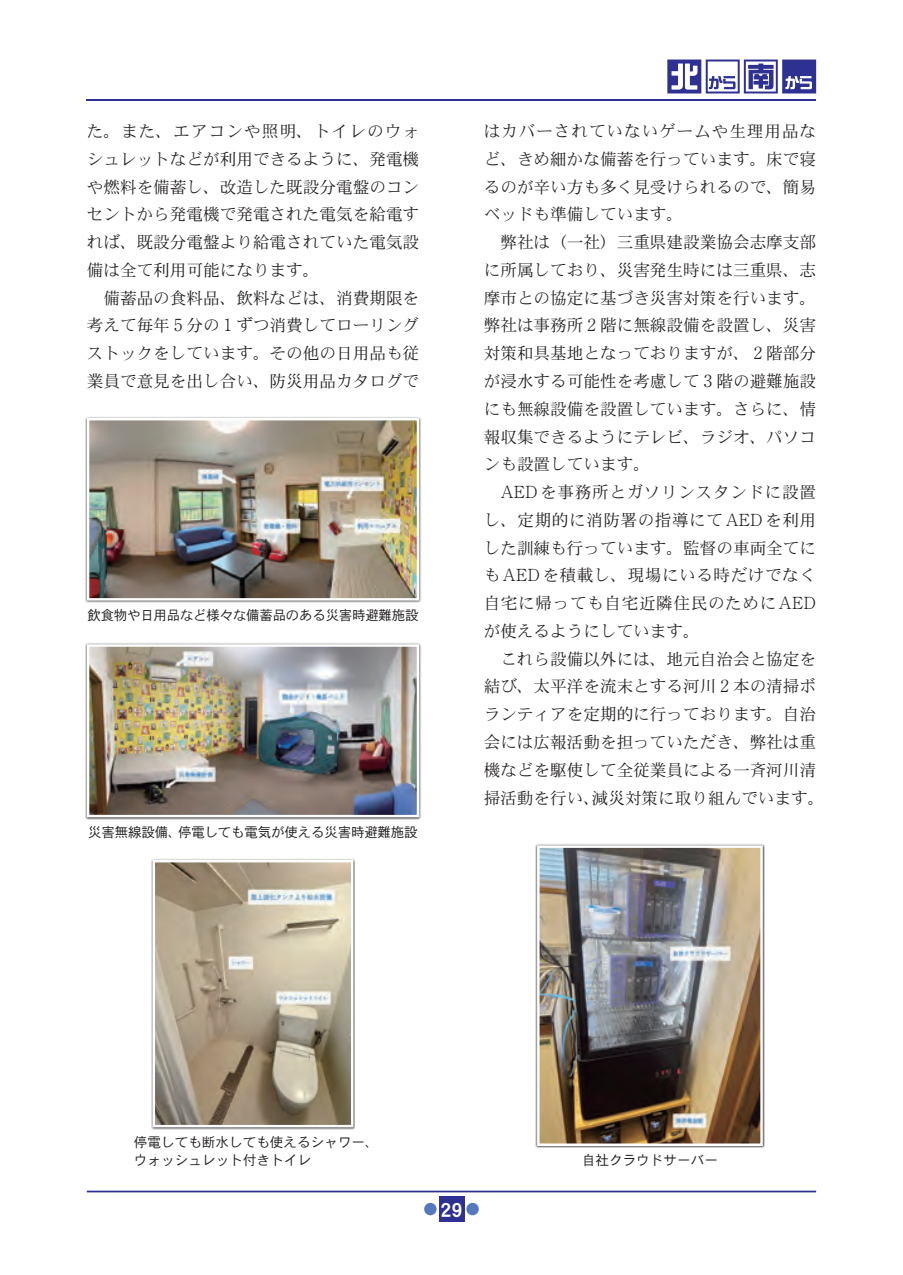
<style>
.page{position:relative;width:903px;height:1275px;background:#fff}
.page>*{position:absolute;margin:0;border:0;box-sizing:border-box;transform-origin:0 0}
.t1{font:21px "DFHS Gothic Std W7";color:#fff}
.t2{font:16.62px/27.8px "DFHS Mincho Std W3";color:#231f20}
.t3{font:13.65px/18.6px "DFHS Gothic Std W3";letter-spacing:-.015em;color:#231f20}
.s1{font-family:"Ryumin Pr 6";font-weight:300}
</style>
<div class="page">
<hr style="left:87px;top:99px;width:729px;height:2px;background:#2e3092">
<svg style="left:667px;top:60px;width:149px;height:33px"></svg>
<div style="left:85px;top:416px;width:336px;height:186px;background:linear-gradient(to bottom,#afadae,#adacac)"></div>
<img style="left:90px;top:421px;width:326px;height:177px">
<div style="left:87px;top:418px;width:332px;height:183px;border:2px solid #fff"></div>
<div style="left:85px;top:642px;width:336px;height:177px;background:linear-gradient(to bottom,#afaeae,#acabab)"></div>
<img style="left:90px;top:647px;width:326px;height:167px">
<div style="left:87px;top:644px;width:332px;height:173px;border:2px solid #fff"></div>
<div style="left:151px;top:858px;width:204px;height:271px;background:linear-gradient(to bottom,#b0aeaf,#afadae)"></div>
<img style="left:156px;top:863px;width:194px;height:261px">
<div style="left:153px;top:860px;width:200px;height:267px;border:2px solid #fff"></div>
<div style="left:535px;top:843px;width:230px;height:305px;background:linear-gradient(to bottom,#838182,#817f80)"></div>
<img style="left:540px;top:848px;width:220px;height:295px">
<div style="left:537px;top:845px;width:226px;height:301px;border:2px solid #fff"></div>
<hr style="left:87px;top:1191px;width:729px;height:1px;background:#2e3092">
<div style="left:439px;top:1196px;width:25px;height:25px;background:#2e3092"></div>
<div style="left:466px;top:1203px;width:13px;height:12px;background:#5679bd;border-radius:50%"></div>
<div style="left:424px;top:1203px;width:13px;height:12px;background:#5679bd;border-radius:50%"></div>
<p class="t2" style="left:87px;top:117px;width:334px">た。また、エアコンや照明、トイレのウォシュレットなどが利用できるように、発電機や燃料を備蓄し、改造した既設分電盤のコンセントから発電機で発電された電気を給電すれば、既設分電盤より給電されていた電気設備は全て利用可能になります。<br>　備蓄品の食料品、飲料などは、消費期限を考えて毎年 <span class="s1">5</span> 分の <span class="s1">1</span> ずつ消費してローリングストックをしています。その他の日用品も従業員で意見を出し合い、防災用品カタログで</p>
<p class="t2" style="left:484px;top:117px;width:334px">はカバーされていないゲームや生理用品など、きめ細かな備蓄を行っています。床で寝るのが辛い方も多く見受けられるので、簡易ベッドも準備しています。<br>　弊社は（一社）三重県建設業協会志摩支部に所属しており、災害発生時には三重県、志摩市との協定に基づき災害対策を行います。弊社は事務所 <span class="s1">2</span> 階に無線設備を設置し、災害対策和具基地となっておりますが、 <span class="s1">2</span> 階部分が浸水する可能性を考慮して <span class="s1">3</span> 階の避難施設にも無線設備を設置しています。さらに、情報収集できるようにテレビ、ラジオ、パソコンも設置しています。</p>
<p class="t2" style="left:484px;top:478px;width:342px;text-indent:17px"><span class="s1">AED</span>を事務所とガソリンスタンドに設置し、定期的に消防署の指導にて<span class="s1">AED</span>を利用した訓練も行っています。監督の車両全てにも<span class="s1">AED</span>を積載し、現場にいる時だけでなく自宅に帰っても自宅近隣住民のために<span class="s1">AED</span>が使えるようにしています。<br>　これら設備以外には、地元自治会と協定を結び、太平洋を流末とする河川 <span class="s1">2</span> 本の清掃ボランティアを定期的に行っております。自治会には広報活動を担っていただき、弊社は重機などを駆使して全従業員による一斉河川清掃活動を行い、減災対策に取り組んでいます。</p>
<p class="t3" style="left:87px;top:605px;width:333px">飲食物や日用品など様々な備蓄品のある災害時避難施設</p>
<p class="t3" style="left:88px;top:822px;width:331px">災害無線設備、停電しても電気が使える災害時避難施設</p>
<p class="t3" style="left:134px;top:1132px;width:246px">停電しても断水しても使えるシャワー、ウォッシュレット付きトイレ</p>
<p class="t1" style="left:440px;top:1198px;width:23px">29</p>
<p class="t3" style="left:582px;top:1151px;width:138px">自社クラウドサーバー</p>
</div>
